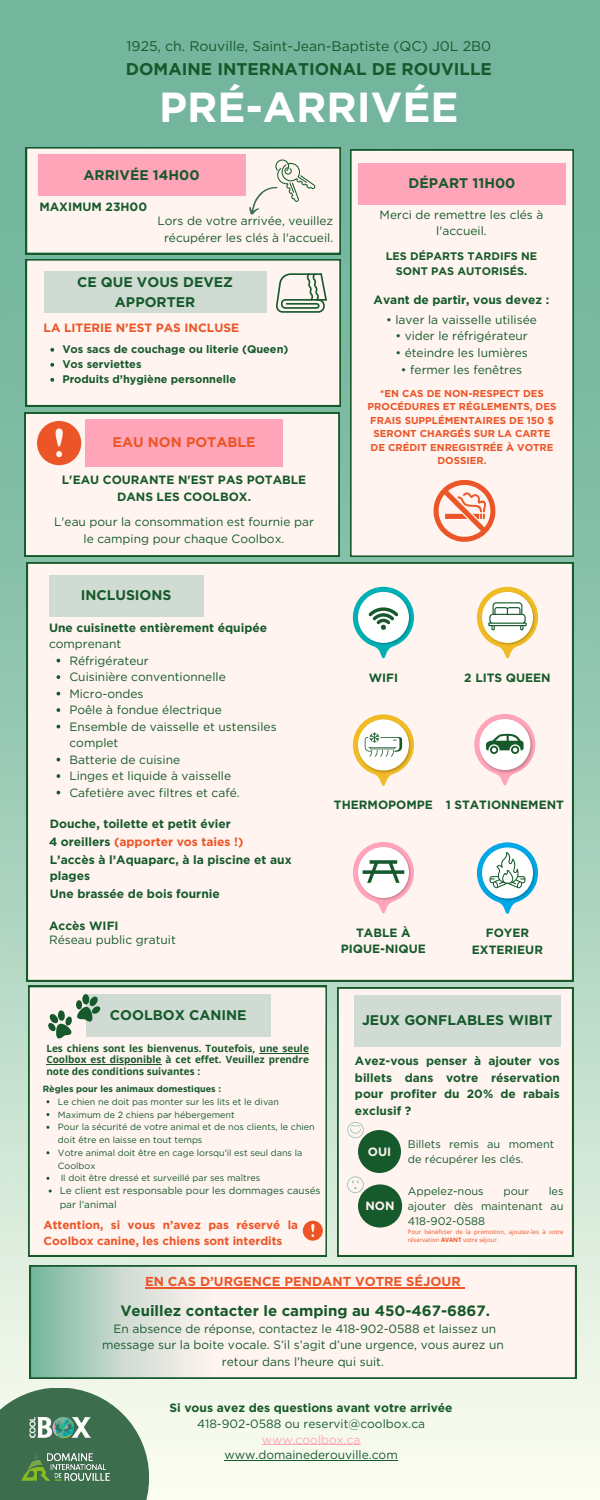
<style>
.page{position:relative;width:600px;height:1500px;background:#fff}
.page>*{position:absolute;margin:0;border:0;box-sizing:border-box;transform-origin:0 0}
.t1{font:700 42px "Gotham";color:#fff}
.t2{font:700 17px "Gotham";color:#165a2b}
.t3{font:700 15px "Gotham";color:#165a2b}
.t4{font:700 14px/19.5px "Gotham";color:#165a2b;text-align:center}
.t5{font:14px "Gotham";color:#165a2b}
.t6{font:700 14px "Gotham";color:#ec5527}
.t7{font:700 13px "Gotham";color:#ec5527}
.t8{font:12px/16.3px "Gotham";color:#165a2b;text-align:center}
.t9{font:700 12px/16.5px "Gotham";color:#165a2b;text-align:center}
.t10{font:700 12px "Gotham";color:#ec5527}
.t11{font:12px "Gotham";color:#ffa5b9}
.t12{font:700 12px "Gotham";color:#fff4f0}
.t13{font:700 11.9px/16.5px "Gotham";color:#165a2b;text-align:justify}
.t14{font:700 11.6px/15.8px "Gotham";color:#ec5527}
.t15{font:700 11px/15px "Gotham";color:#165a2b;text-align:center}
.t16{font:11px/15px "Gotham";color:#165a2b}
.t17{font:700 10px/13.5px "Gotham";color:#ec5527;text-align:center}
.t18{font:700 10px/11.2px "Open Sans";color:#165a2b}
.t19{font:10px/14.2px "Gotham";color:#165a2b}
.t20{font:9px/12.8px "Gotham";color:#165a2b}
.t21{font:700 9px "Gotham";color:#165a2b}
.t22{font:6px/8px "Open Sans";color:#ec5527}
.s1{font-weight:400}
.s2{color:#165a2b}
.s3{font-weight:700}
</style>
<div class="page">
<img style="left:0;top:0;width:600px;height:1500px">
<svg style="left:0;top:1388px;width:149px;height:112px;background:#5f876b"></svg>
<img style="left:28px;top:1401px;width:63px;height:52px">
<img style="left:21px;top:1454px;width:89px;height:27px">
<div style="left:337px;top:987px;width:236px;height:269px;background:#fff4f0"></div>
<div style="left:27px;top:562px;width:546px;height:419px;background:#fff4f0"></div>
<div style="left:49px;top:575px;width:154px;height:41px;background:#cfdbd3"></div>
<svg style="left:474px;top:714px;width:61px;height:72px"></svg>
<svg style="left:353px;top:587px;width:61px;height:72px"></svg>
<svg style="left:353px;top:714px;width:61px;height:72px"></svg>
<svg style="left:353px;top:842px;width:61px;height:72px"></svg>
<svg style="left:477px;top:842px;width:61px;height:72px"></svg>
<svg style="left:477px;top:587px;width:61px;height:72px"></svg>
<div style="left:350px;top:149px;width:224px;height:408px;background:#fff4f0"></div>
<div style="left:358px;top:163px;width:208px;height:42px;background:#ffa5b9"></div>
<div style="left:26px;top:259px;width:315px;height:147px;background:#fff4f0"></div>
<div style="left:44px;top:271px;width:223px;height:42px;background:#cfdbd3"></div>
<svg style="left:276px;top:273px;width:51px;height:40px"></svg>
<div style="left:354px;top:995px;width:207px;height:51px;background:#cfdbd3"></div>
<svg style="left:30px;top:1265px;width:546px;height:114px"></svg>
<hr style="left:145px;top:1287px;width:316px;height:1px;background:#ec5527">
<div style="left:28px;top:986px;width:299px;height:270px;background:#fff4f0"></div>
<div style="left:86px;top:994px;width:184px;height:43px;background:#cfdbd3"></div>
<svg style="left:48px;top:994px;width:52px;height:44px"></svg>
<svg style="left:303px;top:1221px;width:20px;height:20px"></svg>
<div style="left:24px;top:412px;width:315px;height:144px;background:#fff4f0"></div>
<div style="left:85px;top:419px;width:198px;height:48px;background:#ffa5b9"></div>
<svg style="left:37px;top:421px;width:44px;height:44px"></svg>
<svg style="left:434px;top:480px;width:61px;height:62px"></svg>
<svg style="left:26px;top:147px;width:315px;height:107px"></svg>
<div style="left:358px;top:1130px;width:43px;height:43px;background:#165a2b;border-radius:50%"></div>
<div style="left:358px;top:1184px;width:44px;height:44px;background:#165a2b;border-radius:50%"></div>
<svg style="left:347px;top:1122px;width:17px;height:16px"></svg>
<svg style="left:347px;top:1176px;width:17px;height:17px"></svg>
<svg style="left:57px;top:675px;width:3px;height:4px"></svg>
<svg style="left:57px;top:708px;width:3px;height:4px"></svg>
<svg style="left:57px;top:774px;width:3px;height:4px"></svg>
<svg style="left:50px;top:348px;width:4px;height:4px"></svg>
<svg style="left:50px;top:363px;width:4px;height:4px"></svg>
<svg style="left:50px;top:378px;width:4px;height:4px"></svg>
<hr style="left:262px;top:1444px;width:99px;height:1px;background:#ffa5b9">
<hr style="left:224px;top:1460px;width:174px;height:1px;background:#165a2b">
<hr style="left:259px;top:1053px;width:50px;height:1px;background:#165a2b">
<hr style="left:46px;top:1064px;width:116px;height:1px;background:#165a2b">
<p class="t5" style="left:127px;top:38px;width:366px">1925, ch. Rouville, Saint-Jean-Baptiste (QC) J0L 2B0</p>
<p class="t2" style="left:126px;top:58px;width:368px">DOMAINE INTERNATIONAL DE ROUVILLE</p>
<p class="t1" style="left:159px;top:82px;width:301px">PRÉ-ARRIVÉE</p>
<h3 class="t4" style="left:84px;top:165px;width:118px">ARRIVÉE 14H00</h3>
<p class="t4" style="left:408px;top:173px;width:108px">DÉPART 11H00</p>
<p class="t9" style="left:39px;top:199px;width:109px">MAXIMUM 23H00</p>
<h6 class="t8" style="left:157px;top:213px;width:177px">Lors de votre arrivée, veuillez récupérer les clés à l'accueil.</h6>
<h6 class="t8" style="left:380px;top:206px;width:165px">Merci de remettre les clés à l'accueil.</h6>
<h6 class="t15" style="left:386px;top:249px;width:153px">LES DÉPARTS TARDIFS NE<br>SONT PAS AUTORISÉS.</h6>
<h6 class="t9" style="left:374px;top:292px;width:177px">Avant de partir, vous devez :</h6>
<h6 class="t8" style="left:386px;top:311px;width:152px">• laver la vaisselle utilisée</h6>
<p class="t8" style="left:395px;top:328px;width:134px">• vider le réfrigérateur</p>
<p class="t8" style="left:395px;top:345px;width:134px">• éteindre les lumières</p>
<p class="t8" style="left:401px;top:361px;width:123px">• fermer les fenêtres</p>
<p class="t17" style="left:368px;top:387px;width:190px">*EN CAS DE NON-RESPECT DES<br>PROCÉDURES ET RÉGLEMENTS, DES<br>FRAIS SUPPLÉMENTAIRES DE 150 $<br>SERONT CHARGÉS SUR LA CARTE<br>DE CRÉDIT ENREGISTRÉE À VOTRE<br>DOSSIER.</p>
<p class="t4" style="left:77px;top:272px;width:158px">CE QUE VOUS DEVEZ<br>APPORTER</p>
<p class="t10" style="left:44px;top:320px;width:197px">LA LITERIE N’EST PAS INCLUSE</p>
<p class="t15" style="left:62px;top:342px;width:228px">Vos sacs de couchage ou literie (Queen)</p>
<h5 class="t15" style="left:62px;top:357px;width:81px">Vos serviettes</h5>
<h5 class="t15" style="left:62px;top:372px;width:175px">Produits d’hygiène personnelle</h5>
<p class="t6" style="left:113px;top:434px;width:144px">EAU NON POTABLE</p>
<p class="t9" style="left:62px;top:472px;width:246px">L'EAU COURANTE N'EST PAS POTABLE<br>DANS LES COOLBOX.</p>
<p class="t8" style="left:54px;top:514px;width:261px">L'eau pour la consommation est fournie par le camping pour chaque Coolbox.</p>
<h1 class="t4" style="left:81px;top:585px;width:92px">INCLUSIONS</h1>
<p class="t9" style="left:49px;top:619px;width:220px;text-align:left">Une cuisinette entièrement équipée <span class="s1">comprenant</span></p>
<p class="t8" style="left:69px;top:652px;width:81px">Réfrigérateur</p>
<p class="t8" style="left:69px;top:669px;width:158px">Cuisinière conventionnelle</p>
<p class="t8" style="left:69px;top:685px;width:76px">Micro-ondes</p>
<p class="t8" style="left:69px;top:702px;width:154px">Poêle à fondue électrique</p>
<p class="t8" style="left:69px;top:718px;width:209px;text-align:left">Ensemble de vaisselle et ustensiles complet</p>
<h3 class="t8" style="left:69px;top:751px;width:112px">Batterie de cuisine</h3>
<p class="t8" style="left:69px;top:768px;width:163px">Linges et liquide à vaisselle</p>
<p class="t8" style="left:69px;top:784px;width:172px">Cafetière avec filtres et café.</p>
<p class="t9" style="left:50px;top:815px;width:183px">Douche, toilette et petit évier</p>
<p class="t10" style="left:49px;top:834px;width:196px"><span class="s2">4 oreillers</span> (apporter vos taies !)</p>
<p class="t9" style="left:50px;top:851px;width:243px;text-align:left">L’accès à l’Aquaparc, à la piscine et aux plages</p>
<p class="t9" style="left:50px;top:885px;width:171px">Une brassée de bois fournie</p>
<p class="t8" style="left:49px;top:932px;width:128px">Réseau public gratuit</p>
<p class="t9" style="left:49px;top:918px;width:71px">Accès WIFI</p>
<h3 class="t9" style="left:369px;top:669px;width:31px">WIFI</h3>
<h6 class="t9" style="left:464px;top:669px;width:88px">2 LITS QUEEN</h6>
<h3 class="t9" style="left:334px;top:797px;width:100px">THERMOPOMPE</h3>
<p class="t9" style="left:446px;top:797px;width:120px">1 STATIONNEMENT</p>
<p class="t9" style="left:341px;top:924px;width:87px">TABLE À<br>PIQUE-NIQUE</p>
<h5 class="t9" style="left:472px;top:925px;width:73px">FOYER<br>EXTERIEUR</h5>
<p class="t4" style="left:110px;top:1005px;width:138px">COOLBOX CANINE</p>
<p class="t18" style="left:46px;top:1043px;width:264px">Les chiens sont les bienvenus. Toutefois, une seule</p>
<p class="t18" style="left:46px;top:1054px;width:264px">Coolbox est disponible à cet effet. Veuillez prendre note des conditions suivantes :</p>
<p class="t21" style="left:43px;top:1083px;width:180px">Règles pour les animaux domestiques :</p>
<h5 class="t20" style="left:58px;top:1095px;width:223px">Le chien ne doit pas monter sur les lits et le divan</h5>
<p class="t20" style="left:58px;top:1108px;width:178px">Maximum de 2 chiens par hébergement</p>
<p class="t20" style="left:58px;top:1121px;width:258px">Pour la sécurité de votre animal et de nos clients, le chien doit être en laisse en tout temps</p>
<h5 class="t20" style="left:58px;top:1146px;width:246px">Votre animal doit être en cage lorsqu'il est seul dans la<br>Coolbox</h5>
<p class="t20" style="left:61px;top:1172px;width:201px">Il doit être dressé et surveillé par ses maîtres</p>
<h3 class="t19" style="left:60px;top:1183px;width:262px">Le client est responsable pour les dommages causés par l'animal</h3>
<h3 class="t14" style="left:44px;top:1217px;width:256px">Attention, si vous n’avez pas réservé la<br>Coolbox canine, les chiens sont interdits</h3>
<h5 class="t4" style="left:362px;top:1010px;width:192px">JEUX GONFLABLES WIBIT</h5>
<p class="t13" style="left:355px;top:1053px;width:206px">Avez-vous penser à ajouter vos billets dans votre réservation pour profiter du 20% de rabais exclusif ?</p>
<h5 class="t12" style="left:368px;top:1144px;width:25px">OUI</h5>
<p class="t12" style="left:365px;top:1198px;width:31px">NON</p>
<p class="t16" style="left:408px;top:1136px;width:148px">Billets remis au moment de récupérer les clés.</p>
<p class="t16" style="left:408px;top:1183px;width:77px">Appelez-nous</p>
<p class="t16" style="left:503px;top:1183px;width:27px">pour</p>
<p class="t16" style="left:408px;top:1183px;width:157px;text-align:justify;text-indent:141px">les ajouter dès maintenant au 418-902-0588</p>
<p class="t22" style="left:408px;top:1228px;width:157px">Pour bénéficier de la promotion, ajoutez-les à votre réservation <span class="s3">AVANT</span> votre séjour.</p>
<p class="t7" style="left:145px;top:1273px;width:317px">EN CAS D’URGENCE PENDANT VOTRE SÉJOUR</p>
<p class="t3" style="left:120px;top:1301px;width:371px">Veuillez contacter le camping au 450-467-6867.</p>
<p class="t8" style="left:102px;top:1321px;width:403px">En absence de réponse, contactez le 418-902-0588 et laissez un message sur la boite vocale. S’il s’agit d’une urgence, vous aurez un retour dans l’heure qui suit.</p>
<p class="t9" style="left:170px;top:1399px;width:285px">Si vous avez des questions avant votre arrivée<br><span class="s1">418-902-0588 ou reservit@coolbox.ca</span></p>
<h5 class="t11" style="left:262px;top:1432px;width:100px">www.coolbox.ca</h5>
<h5 class="t8" style="left:224px;top:1447px;width:175px">www.domainederouville.com</h5>
</div>
